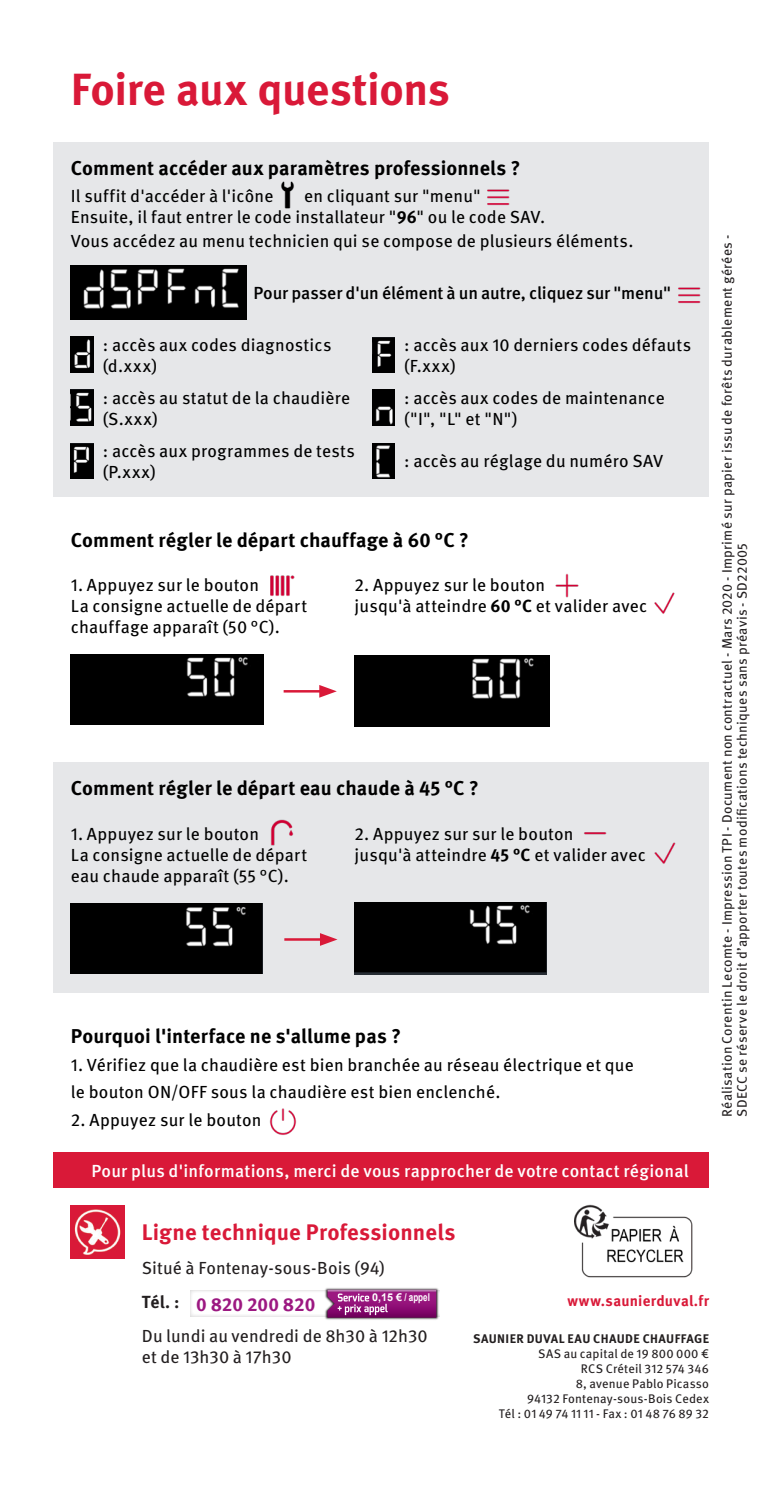
<style>
.page{position:relative;width:780px;height:1489px;background:#fff}
.page>*{position:absolute;margin:0;border:0;box-sizing:border-box;transform-origin:0 0}
.t1{font:700 45px "Meta Pro";letter-spacing:-.01em;color:#d91938}
.t2{font:700 22.5px "Meta Pro";letter-spacing:.005em;color:#d91938}
.t3{font:700 20px "Meta Pro";letter-spacing:.005em;color:#000}
.t4{font:700 18.75px "Meta Pro";letter-spacing:-.01em;color:#9c1881}
.t5{font:17.5px/21px "Meta Pro";letter-spacing:.01em;color:#000}
.t6{font:17.5px/21px "Meta Pro";letter-spacing:.005em;color:#231f20}
.t7{font:500 17.5px "Meta Pro";letter-spacing:.01em;color:#fff}
.t8{font:500 17.5px "Meta Pro";letter-spacing:-.01em;color:#000}
.t9{font:700 17.5px "Meta Pro";color:#231f20}
.Absatzformat_1{font:700 15px "Meta Pro";letter-spacing:.02em;color:#d91938}
.t10{font:13.75px/15px "Meta Pro";letter-spacing:.02em;color:#231f20}
.t11{font:12.5px/15px "Meta Pro";letter-spacing:.01em;color:#231f20;text-align:right}
.t12{font:700 10.75px "Arial";color:#fff}
.s1{font-weight:700}
</style>
<div class="page">
<img style="left:269px;top:1108px;width:28px;height:27px">
<div style="left:53px;top:142px;width:656px;height:354px;background:#e6e7e9"></div>
<div style="left:53px;top:762px;width:656px;height:230px;background:#e6e7e9"></div>
<img style="left:281px;top:181px;width:13px;height:28px">
<img style="left:71px;top:266px;width:93px;height:53px">
<img style="left:164px;top:266px;width:83px;height:53px">
<img style="left:71px;top:337px;width:22px;height:35px">
<img style="left:71px;top:390px;width:22px;height:35px">
<img style="left:71px;top:443px;width:22px;height:35px">
<img style="left:372px;top:337px;width:22px;height:35px">
<img style="left:372px;top:390px;width:22px;height:35px">
<img style="left:372px;top:443px;width:22px;height:35px">
<img style="left:270px;top:575px;width:25px;height:21px">
<img style="left:71px;top:654px;width:193px;height:71px">
<img style="left:555px;top:573px;width:24px;height:25px">
<img style="left:354px;top:656px;width:195px;height:70px">
<hr style="left:283px;top:690px;width:40px;height:2px;background:#d91938">
<svg style="left:319px;top:685px;width:18px;height:12px"></svg>
<img style="left:270px;top:819px;width:24px;height:27px">
<div style="left:71px;top:903px;width:192px;height:70px;background:#000"></div>
<img style="left:584px;top:832px;width:23px;height:3px">
<img style="left:354px;top:902px;width:192px;height:72px">
<hr style="left:284px;top:938px;width:40px;height:2px;background:#d91938">
<svg style="left:320px;top:933px;width:17px;height:12px"></svg>
<div style="left:53px;top:1152px;width:656px;height:35px;background:#d91938"></div>
<img style="left:678px;top:287px;width:23px;height:17px">
<img style="left:487px;top:189px;width:23px;height:17px">
<img style="left:71px;top:1205px;width:53px;height:53px">
<img style="left:325px;top:1288px;width:114px;height:32px">
<svg style="left:327px;top:1289px;width:109px;height:28px;background:#9a3086"></svg>
<img style="left:575px;top:1204px;width:118px;height:74px">
<img style="left:654px;top:592px;width:21px;height:22px">
<img style="left:654px;top:842px;width:22px;height:22px">
<p class="t1" style="left:71px;top:54px;width:380px">Foire aux questions</p>
<p class="t3" style="left:71px;top:152px;width:451px">Comment accéder aux paramètres professionnels ?</p>
<p class="t5" style="left:71px;top:184px;width:204px">Il suffit d'accéder à l'icône</p>
<p class="t5" style="left:304px;top:184px;width:178px">en cliquant sur "menu"</p>
<p class="t5" style="left:71px;top:205px;width:475px">Ensuite, il faut entrer le code installateur "<span class="s1">96</span>" ou le code SAV.</p>
<p class="t5" style="left:71px;top:229px;width:564px">Vous accédez au menu technicien qui se compose de plusieurs éléments.</p>
<p class="t8" style="left:253px;top:279px;width:419px">Pour passer d'un élément à un autre, cliquez sur "menu"</p>
<p class="t5" style="left:103px;top:333px;width:230px">: accès aux codes diagnostics (d.xxx)</p>
<p class="t5" style="left:103px;top:386px;width:249px">: accès au statut de la chaudière (S.xxx)</p>
<p class="t5" style="left:103px;top:439px;width:254px">: accès aux programmes de tests (P.xxx)</p>
<p class="t5" style="left:404px;top:333px;width:289px">: accès aux 10 derniers codes défauts (F.xxx)</p>
<p class="t5" style="left:404px;top:386px;width:262px">: accès aux codes de maintenance ("I", "L" et "N")</p>
<p class="t5" style="left:404px;top:449px;width:260px">: accès au réglage du numéro SAV</p>
<p class="t3" style="left:71px;top:524px;width:399px">Comment régler le départ chauffage à 60 °C ?</p>
<p class="t5" style="left:71px;top:573px;width:190px">1. Appuyez sur le bouton</p>
<p class="t5" style="left:71px;top:594px;width:238px">La consigne actuelle de départ chauffage apparaît (50 °C).</p>
<p class="t5" style="left:354px;top:573px;width:192px">2. Appuyez sur le bouton</p>
<p class="t5" style="left:354px;top:594px;width:294px">jusqu'à atteindre <span class="s1">60 °C</span> et valider avec</p>
<p class="t3" style="left:71px;top:772px;width:409px">Comment régler le départ eau chaude à 45 °C ?</p>
<p class="t5" style="left:71px;top:822px;width:190px">1. Appuyez sur le bouton</p>
<p class="t5" style="left:71px;top:843px;width:238px">La consigne actuelle de départ eau chaude apparaît (55 °C).</p>
<p class="t5" style="left:354px;top:821px;width:220px">2. Appuyez sur sur le bouton</p>
<p class="t5" style="left:354px;top:842px;width:293px">jusqu'à atteindre <span class="s1">45 °C</span> et valider avec</p>
<p class="t3" style="left:71px;top:1020px;width:331px">Pourquoi l'interface ne s'allume pas ?</p>
<p class="t5" style="left:71px;top:1049px;width:564px;line-height:27.5px">1. Vérifiez que la chaudière est bien branchée au réseau électrique et que le bouton ON/OFF sous la chaudière est bien enclenché.</p>
<p class="t5" style="left:71px;top:1107px;width:192px">2. Appuyez sur le bouton</p>
<p class="t7" style="left:91px;top:1156px;width:598px">Pour plus d'informations, merci de vous rapprocher de votre contact régional</p>
<p class="t10" style="left:718px;top:1116px;width:883px;rotate:-90deg">Réalisation Corentin Lecomte - Impression TPI - Document non contractuel - Mars 2020 - Imprimé sur papier issu de forêts durablement gérées -<br>SDECC se réserve le droit d’apporter toutes modifications techniques sans préavis - SD22005</p>
<p class="t2" style="left:142px;top:1214px;width:315px">Ligne technique Professionnels</p>
<p class="t6" style="left:142px;top:1255px;width:244px">Situé à Fontenay-sous-Bois (94)</p>
<p class="t9" style="left:142px;top:1287px;width:39px">Tél. :</p>
<p class="t6" style="left:142px;top:1323px;width:287px">Du lundi au vendredi de 8h30 à 12h30 et de 13h30 à 17h30</p>
<p class="t12" style="left:372px;top:1290px;width:59px">0,15 € / appel</p>
<p class="t4" style="left:196px;top:1289px;width:121px">0 820 200 820</p>
<p class="Absatzformat_1" style="left:567px;top:1288px;width:143px">www.saunierduval.fr</p>
<p class="t11" style="left:473px;top:1330px;width:237px"><span class="s1">SAUNIER DUVAL EAU CHAUDE CHAUFFAGE<br></span>SAS au capital de 19 800 000 €<br>RCS Créteil 312 574 346</p>
<p class="t11" style="left:499px;top:1375px;width:212px">8, avenue Pablo Picasso<br>94132 Fontenay-sous-Bois Cedex<br>Tél : 01 49 74 11 11 - Fax : 01 48 76 89 32</p>
</div>
